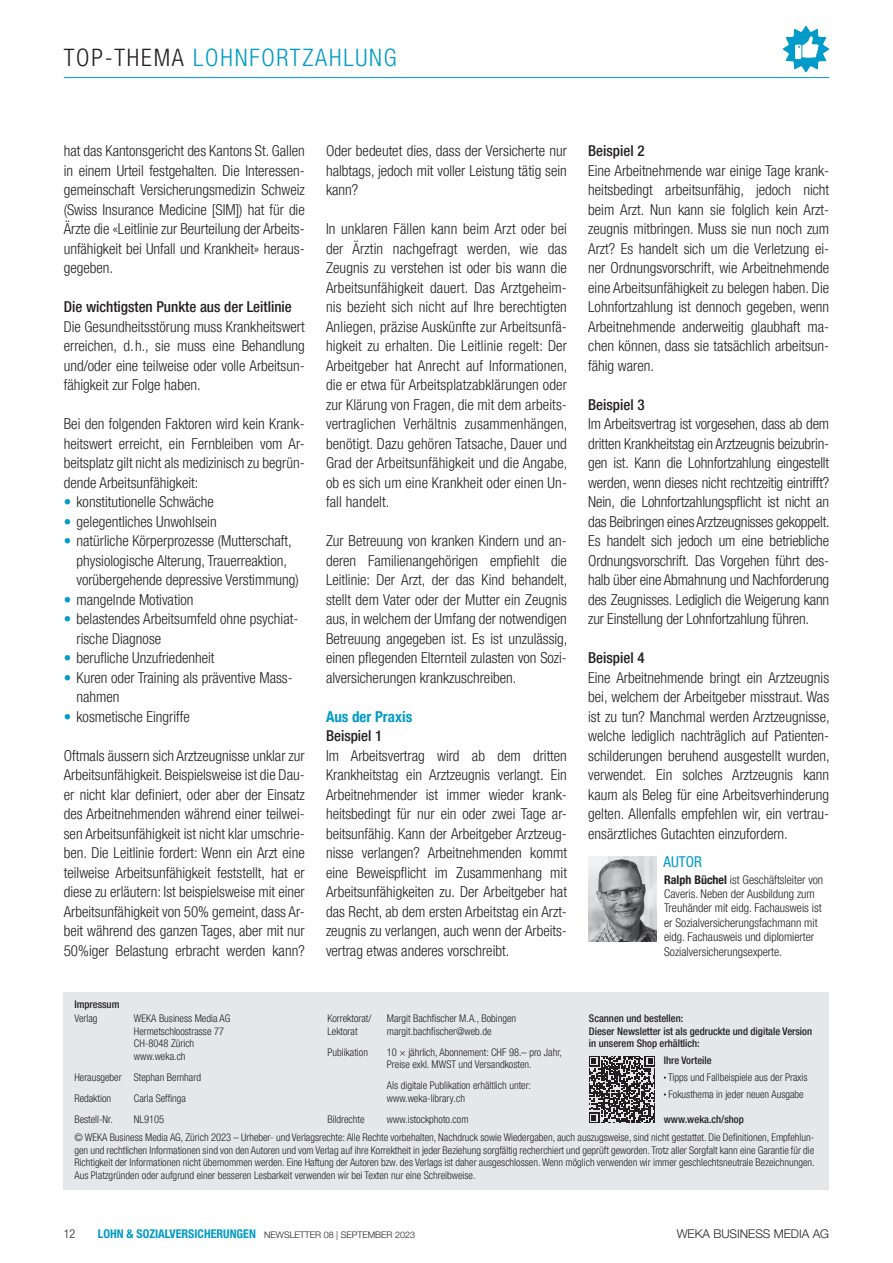
<style>
.page{position:relative;width:893px;height:1263px;background:#fff}
.page>*{position:absolute;margin:0;border:0;box-sizing:border-box;transform-origin:0 0}
.t1{font:300 condensed 24px "Helvetica Neue LT Pro";letter-spacing:.075em;color:#009bc8}
.t2{font:300 condensed 15px/19.5px "Helvetica Neue LT Pro";color:#231f20;text-align:justify}
.t3{font:500 condensed 15px "Helvetica Neue LT Pro";color:#231f20}
.t4{font:700 condensed 15px "Helvetica Neue LT Pro";color:#009bc8}
.t5{font:condensed 15px "Helvetica Neue LT Pro";color:#009bc8}
.t6{font:300 condensed 12px/14.4px "Helvetica Neue LT Pro";color:#231f20}
.t7{font:300 12px "Helvetica Neue LT Pro";color:#231f20}
.t8{font:300 condensed 10.5px/12.6px "Helvetica Neue LT Pro";color:#231f20}
.t9{font:500 condensed 10.5px/12.6px "Helvetica Neue LT Pro";color:#231f20}
.t10{font:300 9px "Helvetica Neue LT Pro";color:#231f20}
.s1{color:#231f20}
.s2{color:#009bc8}
.s3{font-weight:700}
.s4{font-weight:700;font-stretch:condensed;font-size:12px;color:#009bc8}
</style>
<div class="page">
<hr style="left:64px;top:77px;width:765px;height:1px;background:#009bc8">
<svg style="left:783px;top:26px;width:46px;height:46px"></svg>
<div style="left:64px;top:992px;width:765px;height:198px;background:#e6e7e9"></div>
<svg style="left:589px;top:1056px;width:66px;height:67px"></svg>
<img style="left:588px;top:856px;width:68px;height:85px">
<h1 class="t1" style="left:64px;top:44px;width:334px"><span class="s1">TOP-THEMA</span> LOHNFORTZAHLUNG</h1>
<p class="t2" style="left:64px;top:141px;width:242px">hat das Kantonsgericht des Kantons St. Gallen in einem Urteil festgehalten. Die Interessen&shy;gemeinschaft Versicherungsmedizin Schweiz (Swiss Insurance Medicine [SIM]) hat für die Ärzte die «Leitlinie zur Beurteilung der Arbeits&shy;unfähigkeit bei Unfall und Krankheit» heraus&shy;gegeben.</p>
<p class="t3" style="left:64px;top:298px;width:230px">Die wichtigsten Punkte aus der Leitlinie</p>
<p class="t2" style="left:64px;top:316px;width:242px">Die Gesundheitsstörung muss Krankheitswert erreichen, d.h., sie muss eine Behandlung und/oder eine teilweise oder volle Arbeitsun&shy;fähigkeit zur Folge haben.</p>
<p class="t2" style="left:64px;top:414px;width:242px">Bei den folgenden Faktoren wird kein Krank&shy;heitswert erreicht, ein Fernbleiben vom Ar&shy;beitsplatz gilt nicht als medizinisch zu begrün&shy;dende Arbeitsunfähigkeit:</p>
<p class="t2" style="left:64px;top:492px;width:152px"><span class="s2">•</span> konstitutionelle Schwäche</p>
<p class="t2" style="left:64px;top:511px;width:154px"><span class="s2">•</span> gelegentliches Unwohlsein</p>
<p class="t2" style="left:77px;top:531px;width:224px;text-align:left;text-indent:-13px"><span class="s2">•</span> natürliche Körperprozesse (Mutterschaft, physiologische Alterung, Trauerreaktion, vorübergehende depressive Verstimmung)</p>
<p class="t2" style="left:64px;top:589px;width:131px"><span class="s2">•</span> mangelnde Motivation</p>
<p class="t2" style="left:77px;top:609px;width:223px;text-indent:-13px"><span class="s2">•</span> belastendes Arbeitsumfeld ohne psychiat&shy;rische Diagnose</p>
<p class="t2" style="left:64px;top:648px;width:152px"><span class="s2">•</span> berufliche Unzufriedenheit</p>
<p class="t2" style="left:77px;top:667px;width:218px;text-indent:-13px"><span class="s2">•</span> Kuren oder Training als präventive Mass&shy;nahmen</p>
<p class="t2" style="left:64px;top:706px;width:128px"><span class="s2">•</span> kosmetische Eingriffe</p>
<p class="t2" style="left:64px;top:745px;width:242px">Oftmals äussern sich Arztzeugnisse unklar zur Arbeitsunfähigkeit. Beispielsweise ist die Dau&shy;er nicht klar definiert, oder aber der Einsatz des Arbeitnehmenden während einer teilwei&shy;sen Arbeitsunfähigkeit ist nicht klar umschrie&shy;ben. Die Leitlinie fordert: Wenn ein Arzt eine teilweise Arbeitsunfähigkeit feststellt, hat er diese zu erläutern: Ist beispielsweise mit einer Arbeitsunfähigkeit von 50% gemeint, dass Ar&shy;beit während des ganzen Tages, aber mit nur 50%iger Belastung erbracht werden kann?</p>
<p class="t2" style="left:326px;top:141px;width:242px">Oder bedeutet dies, dass der Versicherte nur halbtags, jedoch mit voller Leistung tätig sein kann?</p>
<p class="t2" style="left:326px;top:219px;width:243px">In unklaren Fällen kann beim Arzt oder bei der Ärztin nachgefragt werden, wie das Zeugnis zu verstehen ist oder bis wann die Arbeitsunfähigkeit dauert. Das Arztgeheim&shy;nis bezieht sich nicht auf Ihre berechtigten Anliegen, präzise Auskünfte zur Arbeitsunfä&shy;higkeit zu erhalten. Die Leitlinie regelt: Der Arbeitgeber hat Anrecht auf Informationen, die er etwa für Arbeitsplatzabklärungen oder zur Klärung von Fragen, die mit dem arbeits&shy;vertraglichen Verhältnis zusammenhängen, benötigt. Dazu gehören Tatsache, Dauer und Grad der Arbeitsunfähigkeit und die Angabe, ob es sich um eine Krankheit oder einen Un&shy;fall handelt.</p>
<p class="t2" style="left:326px;top:531px;width:243px">Zur Betreuung von kranken Kindern und an&shy;deren Familienangehörigen empfiehlt die Leitlinie: Der Arzt, der das Kind behandelt, stellt dem Vater oder der Mutter ein Zeugnis aus, in welchem der Umfang der notwendigen Betreuung angegeben ist. Es ist unzulässig, einen pflegenden Elternteil zulasten von Sozi&shy;alversicherungen krankzuschreiben.</p>
<p class="t4" style="left:326px;top:707px;width:88px">Aus der Praxis</p>
<p class="t3" style="left:326px;top:727px;width:58px">Beispiel 1</p>
<p class="t2" style="left:326px;top:745px;width:242px">Im Arbeitsvertrag wird ab dem dritten Krankheitstag ein Arztzeugnis verlangt. Ein Arbeitnehmender ist immer wieder krank&shy;heitsbedingt für nur ein oder zwei Tage ar&shy;beitsunfähig. Kann der Arbeitgeber Arztzeug&shy;nisse verlangen? Arbeitnehmenden kommt eine Beweispflicht im Zusammenhang mit Arbeitsunfähigkeiten zu. Der Arbeitgeber hat das Recht, ab dem ersten Arbeitstag ein Arzt&shy;zeugnis zu verlangen, auch wenn der Arbeits&shy;vertrag etwas anderes vorschreibt.</p>
<p class="t3" style="left:588px;top:142px;width:58px">Beispiel 2</p>
<p class="t2" style="left:588px;top:160px;width:242px">Eine Arbeitnehmende war einige Tage krank&shy;heitsbedingt arbeitsunfähig, jedoch nicht beim Arzt. Nun kann sie folglich kein Arzt&shy;zeugnis mitbringen. Muss sie nun noch zum Arzt? Es handelt sich um die Verletzung ei&shy;ner Ordnungsvorschrift, wie Arbeitnehmende eine Arbeitsunfähigkeit zu belegen haben. Die Lohnfortzahlung ist dennoch gegeben, wenn Arbeitnehmende anderweitig glaubhaft ma&shy;chen können, dass sie tatsächlich arbeitsun&shy;fähig waren.</p>
<p class="t3" style="left:588px;top:395px;width:58px">Beispiel 3</p>
<p class="t2" style="left:588px;top:414px;width:243px">Im Arbeitsvertrag ist vorgesehen, dass ab dem dritten Krankheitstag ein Arztzeugnis beizubrin&shy;gen ist. Kann die Lohnfortzahlung eingestellt werden, wenn dieses nicht rechtzeitig eintrifft?<br>Nein, die Lohnfortzahlungspflicht ist nicht an das Beibringen eines Arztzeugnisses gekoppelt.<br>Es handelt sich jedoch um eine betriebliche Ordnungsvorschrift. Das Vorgehen führt des&shy;halb über eine Abmahnung und Nachforderung des Zeugnisses. Lediglich die Weigerung kann zur Einstellung der Lohnfortzahlung führen.</p>
<p class="t3" style="left:588px;top:649px;width:58px">Beispiel 4</p>
<p class="t2" style="left:588px;top:667px;width:243px">Eine Arbeitnehmende bringt ein Arztzeugnis bei, welchem der Arbeitgeber misstraut. Was ist zu tun? Manchmal werden Arztzeugnisse, welche lediglich nachträglich auf Patienten&shy;schilderungen beruhend ausgestellt wurden, verwendet. Ein solches Arztzeugnis kann kaum als Beleg für eine Arbeitsverhinderung gelten. Allenfalls empfehlen wir, ein vertrau&shy;ensärztliches Gutachten einzufordern.</p>
<p class="t5" style="left:664px;top:853px;width:40px">AUTOR</p>
<p class="t6" style="left:664px;top:872px;width:161px"><span class="s3">Ralph Büchel</span> ist Geschäftsleiter von Caveris. Neben der Ausbildung zum Treuhänder mit eidg. Fachausweis ist er Sozialversicherungsfachmann mit eidg. Fachausweis und diplomierter Sozialversicherungsexperte.</p>
<p class="t9" style="left:74px;top:998px;width:47px">Impressum</p>
<p class="t8" style="left:74px;top:1012px;width:25px">Verlag</p>
<p class="t8" style="left:134px;top:1012px;width:98px">WEKA Business Media AG<br>Hermetschloostrasse 77<br>CH-8048 Zürich www.weka.ch</p>
<p class="t8" style="left:74px;top:1066px;width:128px;line-height:21.1px">Herausgeber Stephan Bernhard<br>Redaktion</p>
<p class="t8" style="left:327px;top:1012px;width:45px">Korrektorat/</p>
<p class="t8" style="left:387px;top:1012px;width:131px">Margit Bachfischer M.A., Bobingen</p>
<p class="t8" style="left:327px;top:1024px;width:32px">Lektorat</p>
<p class="t8" style="left:387px;top:1024px;width:106px">margit.bachfischer@web.de</p>
<p class="t8" style="left:327px;top:1045px;width:42px">Publikation</p>
<p class="t8" style="left:387px;top:1045px;width:177px">10 × jährlich, Abonnement: CHF 98.– pro Jahr,<br>Preise exkl. MWST und Versandkosten.</p>
<p class="t8" style="left:387px;top:1079px;width:146px">Als digitale Publikation erhältlich unter: www.weka-library.ch</p>
<p class="t8" style="left:327px;top:1113px;width:39px">Bildrechte</p>
<p class="t8" style="left:387px;top:1113px;width:83px">www.istockphoto.com</p>
<p class="t9" style="left:589px;top:1012px;width:225px">Scannen und bestellen:<br>Dieser Newsletter ist als gedruckte und digitale Version in unserem Shop erhältlich:</p>
<p class="t9" style="left:664px;top:1054px;width:49px">Ihre Vorteile</p>
<p class="t8" style="left:668px;top:1068px;width:141px;line-height:16.8px">Tipps und Fallbeispiele aus der Praxis<br>Fokusthema in jeder neuen Ausgabe</p>
<p class="t9" style="left:664px;top:1113px;width:82px">www.weka.ch/shop</p>
<p class="t8" style="left:74px;top:1131px;width:742px;text-align:justify">© WEKA Business Media AG, Zürich 2023 – Urheber- und Verlagsrechte: Alle Rechte vorbehalten, Nachdruck sowie Wiedergaben, auch auszugsweise, sind nicht gestattet. Die Definitionen, Empfehlun&shy;gen und rechtlichen Informationen sind von den Autoren und vom Verlag auf ihre Korrektheit in jeder Beziehung sorgfältig recherchiert und geprüft geworden. Trotz aller Sorgfalt kann eine Garantie für die Richtigkeit der Informationen nicht übernommen werden. Eine Haftung der Autoren bzw. des Verlags ist daher ausgeschlossen. Wenn möglich verwenden wir immer geschlechtsneutrale Bezeichnungen.<br>Aus Platzgründen oder aufgrund einer besseren Lesbarkeit verwenden wir bei Texten nur eine Schreibweise.</p>
<p class="t8" style="left:134px;top:1092px;width:54px">Carla Seffinga</p>
<p class="t8" style="left:74px;top:1113px;width:40px">Bestell-Nr.</p>
<p class="t8" style="left:134px;top:1113px;width:32px">NL9105</p>
<p class="t6" style="left:64px;top:1226px;width:13px">12</p>
<p class="t10" style="left:98px;top:1229px;width:319px"><span class="s4">LOHN &amp; SOZIALVERSICHERUNGEN</span> NEWSLETTER 08 | SEPTEMBER 2023</p>
<p class="t7" style="left:677px;top:1226px;width:154px">WEKA BUSINESS MEDIA AG</p>
</div>
